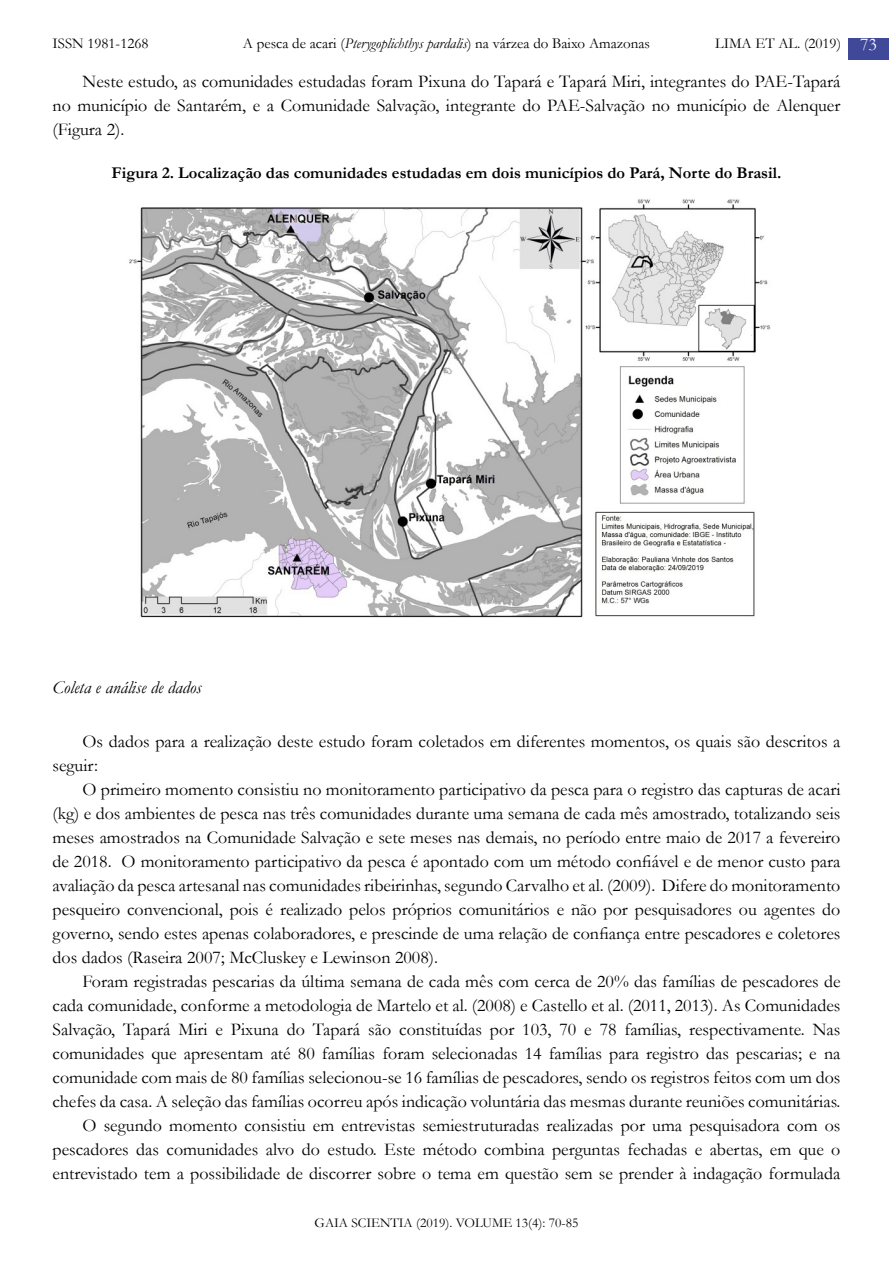
<style>
.page{position:relative;width:893px;height:1263px;background:#fff}
.page>*{position:absolute;margin:0;border:0;box-sizing:border-box;transform-origin:0 0}
.t1{font:18px/24px "Garamond";color:#000;text-align:justify}
.t2{font:italic 18px "Garamond";color:#000}
.t3{font:700 16.5px "Garamond";color:#000}
.t4{font:15px "Garamond";color:#000}
.t5{font:13.5px "Garamond";color:#000}
.s1{font-style:italic}
.s2{font-size:18px;color:#fff}
</style>
<div class="page">
<div style="left:848px;top:39px;width:41px;height:21px;background:#404999"></div>
<img style="left:129px;top:199px;width:642px;height:419px">
<p class="t4" style="left:243px;top:33px;width:409px">A pesca de acari (<span class="s1">Pterygoplichthys pardalis</span>) na várzea do Baixo Amazonas</p>
<p class="t1" style="left:52px;top:69px;width:789px;text-indent:30px">Neste estudo, as comunidades estudadas foram Pixuna do Tapará e Tapará Miri, integrantes do PAE-Tapará no município de Santarém, e a Comunidade Salvação, integrante do PAE-Salvação no município de Alenquer (Figura 2).</p>
<p class="t3" style="left:112px;top:162px;width:671px">Figura 2. Localização das comunidades estudadas em dois municípios do Pará, Norte do Brasil.</p>
<p class="t4" style="left:52px;top:34px;width:97px">ISSN 1981-1268</p>
<p class="t4" style="left:715px;top:34px;width:163px">LIMA ET AL. (2019) <span class="s2">73</span></p>
<p class="t2" style="left:52px;top:675px;width:150px">Coleta e análise de dados</p>
<p class="t1" style="left:52px;top:729px;width:789px;text-indent:30px">Os dados para a realização deste estudo foram coletados em diferentes momentos, os quais são descritos a seguir:</p>
<p class="t1" style="left:52px;top:777px;width:789px;text-indent:30px">O primeiro momento consistiu no monitoramento participativo da pesca para o registro das capturas de acari (kg) e dos ambientes de pesca nas três comunidades durante uma semana de cada mês amostrado, totalizando seis meses amostrados na Comunidade Salvação e sete meses nas demais, no período entre maio de 2017 a fevereiro de 2018. O monitoramento participativo da pesca é apontado com um método confiável e de menor custo para avaliação da pesca artesanal nas comunidades ribeirinhas, segundo Carvalho et al. (2009). Difere do monitoramento pesqueiro convencional, pois é realizado pelos próprios comunitários e não por pesquisadores ou agentes do governo, sendo estes apenas colaboradores, e prescinde de uma relação de confiança entre pescadores e coletores dos dados (Raseira 2007; McCluskey e Lewinson 2008).</p>
<p class="t1" style="left:52px;top:969px;width:789px;text-align:right">Foram registradas pescarias da última semana de cada mês com cerca de 20% das famílias de pescadores de cada comunidade, conforme a metodologia de Martelo et al. (2008) e Castello et al. (2011, 2013). As Comunidades Salvação, Tapará Miri e Pixuna do Tapará são constituídas por 103, 70 e 78 famílias, respectivamente. Nas comunidades que apresentam até 80 famílias foram selecionadas 14 famílias para registro das pescarias; e na comunidade com mais de 80 famílias selecionou-se 16 famílias de pescadores, sendo os registros feitos com um dos chefes da casa. A seleção das famílias ocorreu após indicação voluntária das mesmas durante reuniões comunitárias.<br>O segundo momento consistiu em entrevistas semiestruturadas realizadas por uma pesquisadora com os pescadores das comunidades alvo do estudo. Este método combina perguntas fechadas e abertas, em que o entrevistado tem a possibilidade de discorrer sobre o tema em questão sem se prender à indagação formulada</p>
<p class="t5" style="left:315px;top:1213px;width:265px">GAIA SCIENTIA (2019). VOLUME 13(4): 70-85</p>
</div>
